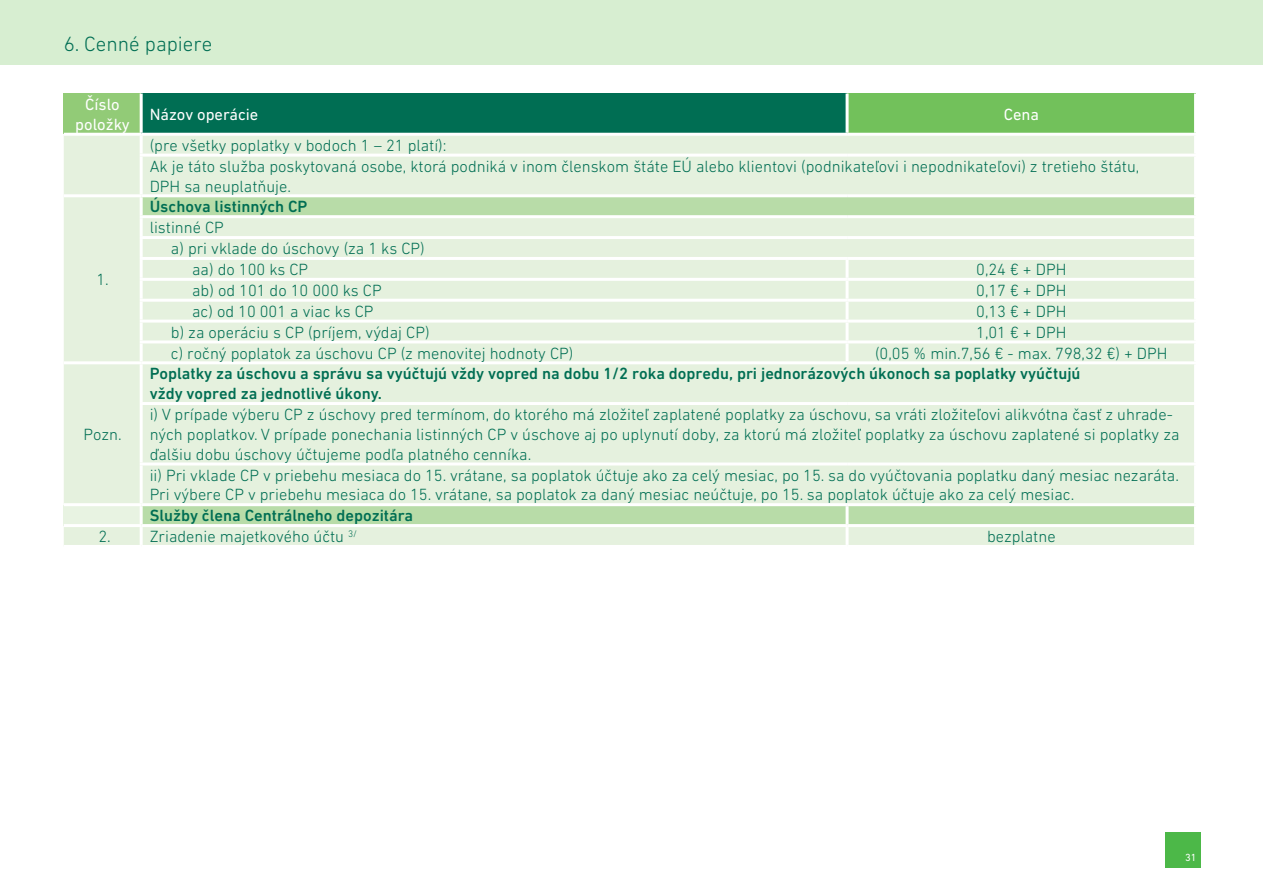
<style>
.page{position:relative;width:1263px;height:893px;background:#fff}
.page>*{position:absolute;margin:0;border:0;box-sizing:border-box;transform-origin:0 0}
.t1{font:300 21px "DIN Next W1 G";color:#006e53}
.t2{font:300 16.5px/20.1px "DIN Next W1 G";color:#006e53}
.t3{font:500 16.5px/19.8px "DIN Next W1 G";color:#006e53}
.t4{font:16.5px/19.8px "DIN Next W1 G";color:#fff;text-align:center}
.t5{font:10.5px "DIN Next W1 G";color:#fff}
</style>
<div class="page">
<div style="left:1165px;top:832px;width:36px;height:36px;background:#4cb848"></div>
<div style="left:0;top:0;width:1263px;height:64px;background:#d7eed1"></div>
<div style="left:64px;top:94px;width:77px;height:40px;background:#92cb77"></div>
<div style="left:141px;top:94px;width:706px;height:40px;background:#006e53"></div>
<div style="left:847px;top:94px;width:348px;height:40px;background:#72c15b"></div>
<div style="left:64px;top:136px;width:1130px;height:409px;background:#e5f1de"></div>
<svg style="left:143px;top:197px;width:1051px;height:327px;fill:#e5f1de"></svg>
<div style="left:64px;top:505px;width:77px;height:21px;background:#e8f3e2"></div>
<hr style="left:64px;top:133px;width:77px;height:3px;background:#fff">
<hr style="left:140px;top:94px;width:3px;height:39px;background:#fff">
<hr style="left:141px;top:133px;width:706px;height:3px;background:#fff">
<hr style="left:845px;top:94px;width:3px;height:39px;background:#fff">
<hr style="left:1194px;top:94px;width:3px;height:39px;background:#fff">
<hr style="left:847px;top:133px;width:350px;height:3px;background:#fff">
<hr style="left:140px;top:136px;width:3px;height:18px;background:#fff">
<hr style="left:140px;top:157px;width:3px;height:37px;background:#fff">
<hr style="left:140px;top:154px;width:707px;height:3px;background:#fff">
<hr style="left:847px;top:154px;width:350px;height:3px;background:#fff">
<hr style="left:64px;top:194px;width:77px;height:3px;background:#fff">
<hr style="left:140px;top:197px;width:3px;height:18px;background:#fff">
<hr style="left:141px;top:194px;width:706px;height:3px;background:#fff">
<hr style="left:847px;top:194px;width:350px;height:3px;background:#fff">
<hr style="left:140px;top:218px;width:3px;height:18px;background:#fff">
<hr style="left:140px;top:215px;width:707px;height:3px;background:#fff">
<hr style="left:847px;top:215px;width:350px;height:3px;background:#fff">
<hr style="left:140px;top:239px;width:3px;height:18px;background:#fff">
<hr style="left:140px;top:236px;width:707px;height:3px;background:#fff">
<hr style="left:847px;top:236px;width:350px;height:3px;background:#fff">
<hr style="left:140px;top:260px;width:3px;height:18px;background:#fff">
<hr style="left:140px;top:257px;width:707px;height:3px;background:#fff">
<hr style="left:845px;top:260px;width:3px;height:18px;background:#fff">
<hr style="left:847px;top:257px;width:350px;height:3px;background:#fff">
<hr style="left:140px;top:281px;width:3px;height:18px;background:#fff">
<hr style="left:140px;top:278px;width:707px;height:3px;background:#fff">
<hr style="left:845px;top:281px;width:3px;height:18px;background:#fff">
<hr style="left:847px;top:278px;width:350px;height:3px;background:#fff">
<hr style="left:140px;top:302px;width:3px;height:18px;background:#fff">
<hr style="left:140px;top:299px;width:707px;height:3px;background:#fff">
<hr style="left:845px;top:302px;width:3px;height:18px;background:#fff">
<hr style="left:847px;top:299px;width:350px;height:3px;background:#fff">
<hr style="left:140px;top:323px;width:3px;height:17px;background:#fff">
<hr style="left:140px;top:320px;width:707px;height:3px;background:#fff">
<hr style="left:845px;top:323px;width:3px;height:17px;background:#fff">
<hr style="left:847px;top:320px;width:350px;height:3px;background:#fff">
<hr style="left:140px;top:343px;width:3px;height:18px;background:#fff">
<hr style="left:140px;top:340px;width:707px;height:3px;background:#fff">
<hr style="left:845px;top:343px;width:3px;height:18px;background:#fff">
<hr style="left:847px;top:340px;width:350px;height:3px;background:#fff">
<hr style="left:64px;top:361px;width:77px;height:3px;background:#fff">
<hr style="left:140px;top:364px;width:3px;height:38px;background:#fff">
<hr style="left:141px;top:361px;width:706px;height:3px;background:#fff">
<hr style="left:847px;top:361px;width:350px;height:3px;background:#fff">
<hr style="left:140px;top:405px;width:3px;height:57px;background:#fff">
<hr style="left:140px;top:402px;width:707px;height:3px;background:#fff">
<hr style="left:847px;top:402px;width:350px;height:3px;background:#fff">
<hr style="left:140px;top:465px;width:3px;height:38px;background:#fff">
<hr style="left:140px;top:462px;width:707px;height:3px;background:#fff">
<hr style="left:847px;top:462px;width:350px;height:3px;background:#fff">
<hr style="left:64px;top:503px;width:77px;height:3px;background:#fff">
<hr style="left:140px;top:506px;width:3px;height:18px;background:#fff">
<hr style="left:141px;top:503px;width:706px;height:3px;background:#fff">
<hr style="left:845px;top:506px;width:3px;height:18px;background:#fff">
<hr style="left:847px;top:503px;width:350px;height:3px;background:#fff">
<hr style="left:64px;top:524px;width:77px;height:3px;background:#fff">
<hr style="left:140px;top:527px;width:3px;height:18px;background:#fff">
<hr style="left:141px;top:524px;width:706px;height:3px;background:#fff">
<hr style="left:845px;top:527px;width:3px;height:18px;background:#fff">
<hr style="left:847px;top:524px;width:350px;height:3px;background:#fff">
<p class="t1" style="left:64px;top:32px;width:150px">6. Cenné papiere</p>
<p class="t4" style="left:75px;top:94px;width:56px">Číslo položky</p>
<p class="t2" style="left:96px;top:270px;width:14px">1.</p>
<p class="t4" style="left:150px;top:104px;width:110px">Názov operácie</p>
<p class="t4" style="left:1004px;top:104px;width:37px">Cena</p>
<p class="t2" style="left:150px;top:135px;width:991px">(pre všetky poplatky v bodoch 1 – 21 platí):<br>Ak je táto služba poskytovaná osobe, ktorá podniká v inom členskom štáte EÚ alebo klientovi (podnikateľovi i nepodnikateľovi) z tretieho štátu,<br>DPH sa neuplatňuje.</p>
<p class="t3" style="left:150px;top:197px;width:159px">Úschova listinných CP</p>
<p class="t2" style="left:150px;top:217px;width:76px">listinné CP</p>
<p class="t2" style="left:171px;top:238px;width:255px">a) pri vklade do úschovy (za 1 ks CP)</p>
<p class="t2" style="left:192px;top:259px;width:118px">aa) do 100 ks CP</p>
<p class="t2" style="left:976px;top:259px;width:92px">0,24 € + DPH</p>
<p class="t2" style="left:192px;top:280px;width:191px">ab) od 101 do 10 000 ks CP</p>
<p class="t2" style="left:976px;top:280px;width:92px">0,17 € + DPH</p>
<p class="t2" style="left:192px;top:301px;width:183px">ac) od 10 001 a viac ks CP</p>
<p class="t2" style="left:976px;top:301px;width:92px">0,13 € + DPH</p>
<p class="t2" style="left:171px;top:322px;width:260px">b) za operáciu s CP (príjem, výdaj CP)</p>
<p class="t2" style="left:976px;top:322px;width:92px">1,01 € + DPH</p>
<p class="t2" style="left:171px;top:343px;width:404px">c) ročný poplatok za úschovu CP (z menovitej hodnoty CP)</p>
<p class="t2" style="left:875px;top:343px;width:294px">(0,05 % min.7,56 € - max. 798,32 €) + DPH</p>
<p class="t3" style="left:150px;top:364px;width:932px">Poplatky za úschovu a správu sa vyúčtujú vždy vopred na dobu 1/2 roka dopredu, pri jednorázových úkonoch sa poplatky vyúčtujú vždy vopred za jednotlivé úkony.</p>
<p class="t2" style="left:150px;top:404px;width:1031px">i) V prípade výberu CP z úschovy pred termínom, do ktorého má zložiteľ zaplatené poplatky za úschovu, sa vráti zložiteľovi alikvótna časť z uhrade&shy;ných poplatkov. V prípade ponechania listinných CP v úschove aj po uplynutí doby, za ktorú má zložiteľ poplatky za úschovu zaplatené si poplatky za ďalšiu dobu úschovy účtujeme podľa platného cenníka.<br>ii) Pri vklade CP v priebehu mesiaca do 15. vrátane, sa poplatok účtuje ako za celý mesiac, po 15. sa do vyúčtovania poplatku daný mesiac nezaráta.<br>Pri výbere CP v priebehu mesiaca do 15. vrátane, sa poplatok za daný mesiac neúčtuje, po 15. sa poplatok účtuje ako za celý mesiac.</p>
<p class="t3" style="left:150px;top:506px;width:265px">Služby člena Centrálneho depozitára</p>
<p class="t2" style="left:98px;top:526px;width:260px">2. Zriadenie majetkového účtu <sup>3/</sup></p>
<p class="t2" style="left:987px;top:526px;width:70px">bezplatne</p>
<p class="t2" style="left:84px;top:424px;width:40px">Pozn.</p>
<p class="t5" style="left:1185px;top:851px;width:13px">31</p>
</div>
